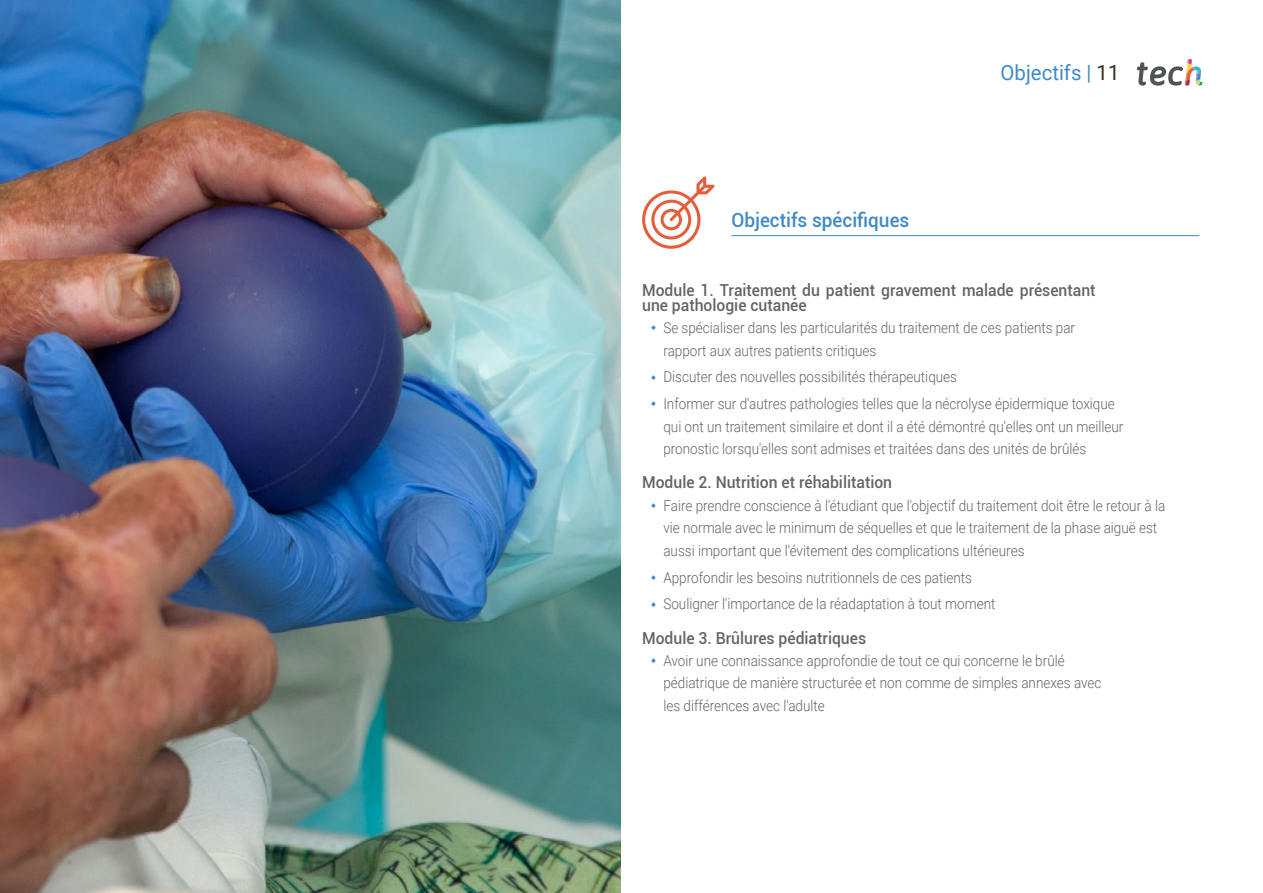
<style>
.page{position:relative;width:1263px;height:893px;background:#fff}
.page>*{position:absolute;margin:0;border:0;box-sizing:border-box;transform-origin:0 0}
.t1{font:21px "Roboto";color:#4089c5}
.t2{font:500 19.5px "Roboto";color:#4089c5}
.t3{font:500 16.5px/15px "Roboto";color:#61646a;scale:.95 1}
.t4{font:300 15px/22.5px "Roboto";color:#61646a;scale:.9 1}
.s1{color:#312e20}
</style>
<div class="page">
<hr style="left:731px;top:235px;width:468px;height:1px;background:#4089c5">
<svg style="left:642px;top:176px;width:72px;height:73px"></svg>
<img style="left:0;top:0;width:621px;height:893px">
<svg style="left:1137px;top:59px;width:65px;height:27px"></svg>
<h2 class="t2" style="left:731px;top:207px;width:179px">Objectifs spécifiques</h2>
<h1 class="t1" style="left:1000px;top:57px;width:120px">Objectifs | <span class="s1">11</span></h1>
<p class="t3" style="left:642px;top:282px;width:479px">Module 1. Traitement du patient gravement malade présentant une pathologie cutanée</p>
<p class="t4" style="left:663px;top:316px;width:459px">Se spécialiser dans les particularités du traitement de ces patients par rapport aux autres patients critiques</p>
<p class="t4" style="left:663px;top:363px;width:503px;line-height:26.7px">Discuter des nouvelles possibilités thérapeutiques<br>Informer sur d'autres pathologies telles que la nécrolyse épidermique toxique</p>
<p class="t4" style="left:663px;top:415px;width:513px">qui ont un traitement similaire et dont il a été démontré qu'elles ont un meilleur pronostic lorsqu'elles sont admises et traitées dans des unités de brûlés</p>
<p class="t3" style="left:642px;top:474px;width:265px">Module 2. Nutrition et réhabilitation</p>
<p class="t4" style="left:663px;top:494px;width:559px">Faire prendre conscience à l'étudiant que l'objectif du traitement doit être le retour à la vie normale avec le minimum de séquelles et que le traitement de la phase aiguë est aussi important que l'évitement des complications ultérieures</p>
<p class="t4" style="left:663px;top:563px;width:370px;line-height:26.7px">Approfondir les besoins nutritionnels de ces patients<br>Souligner l'importance de la réadaptation à tout moment</p>
<p class="t3" style="left:642px;top:630px;width:237px">Module 3. Brûlures pédiatriques</p>
<p class="t4" style="left:663px;top:649px;width:488px">Avoir une connaissance approfondie de tout ce qui concerne le brûlé pédiatrique de manière structurée et non comme de simples annexes avec les différences avec l'adulte</p>
</div>
